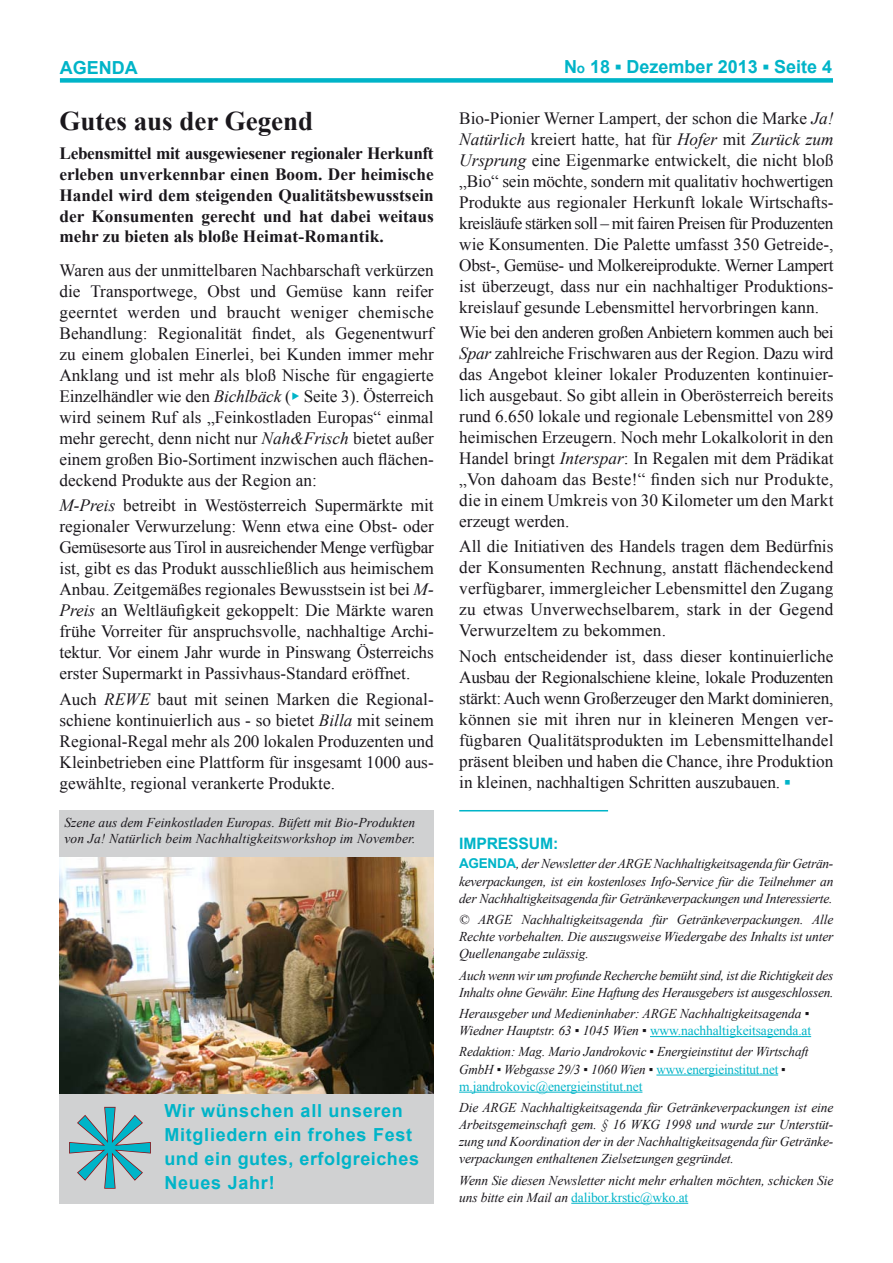
<style>
.page{position:relative;width:893px;height:1263px;background:#fff}
.page>*{position:absolute;margin:0;border:0;box-sizing:border-box;transform-origin:0 0}
.t1{font:145.5px "Minion Pro";color:#00b4c8}
.t2{font:700 27px "Times New Roman";color:#1a171c}
.t3{font:700 18px "Arial";letter-spacing:.04em;color:#00b4c8}
.t4{font:700 18px "Arial";color:#00b4c8}
.t5{font:17.25px/21px "Times New Roman";color:#1a171c;text-align:justify}
.t6{font:700 17.25px/20.7px "Times New Roman";color:#1a171c;text-align:justify}
.t7{font:700 15.75px "Arial";letter-spacing:-.01em;color:#00b4c8}
.t8{font:italic 13.5px/17.1px "Times New Roman";letter-spacing:-.01em;color:#1a171c}
.t9{font:italic 13.5px/16.5px "Times New Roman";letter-spacing:.01em;color:#1a171c}
.s1{font-size:13.5px}
.s2{font-family:"Times New Roman"}
.s3{font-style:italic}
.s4{font-family:"Flama";font-size:16.5px;color:#00b4c8}
.s5{font-weight:700;color:#00b4c8}
.s6{font-family:"Arial";font-weight:700;font-style:normal;color:#00b4c8}
.s7{font-style:normal;color:#00b4c8}
</style>
<div class="page">
<div style="left:60px;top:78px;width:773px;height:5px;background:#00b4c8"></div>
<hr style="left:650px;top:1036px;width:161px;height:1px;background:#00b4c8">
<hr style="left:656px;top:1075px;width:122px;height:1px;background:#00b4c8">
<hr style="left:459px;top:1092px;width:183px;height:1px;background:#00b4c8">
<hr style="left:571px;top:1203px;width:117px;height:1px;background:#00b4c8">
<hr style="left:459px;top:810px;width:149px;height:1px;background:#00b4c8">
<div style="left:60px;top:810px;width:374px;height:393px;background:#d0d1d2"></div>
<img style="left:60px;top:857px;width:374px;height:236px">
<svg style="left:69px;top:1106px;width:82px;height:83px"></svg>
<p class="t3" style="left:60px;top:56px;width:79px">AGENDA</p>
<p class="t4" style="left:564px;top:55px;width:270px">N<span class="s1">o</span> 18 <span class="s2">▪</span> Dezember 2013 <span class="s2">▪</span> Seite 4</p>
<p class="t2" style="left:60px;top:103px;width:255px">Gutes aus der Gegend</p>
<p class="t6" style="left:60px;top:143px;width:376px">Lebensmittel mit ausgewiesener regionaler Herkunft erleben unverkennbar einen Boom. Der heimische Handel wird dem steigenden Qualitätsbewusstsein der Konsumenten gerecht und hat dabei weitaus mehr zu bieten als bloße Heimat-Romantik.</p>
<p class="t5" style="left:60px;top:259px;width:376px">Waren aus der unmittelbaren Nachbarschaft verkürzen die Transportwege, Obst und Gemüse kann reifer geerntet werden und braucht weniger chemische Behandlung: Regionalität findet, als Gegenentwurf zu einem globalen Einerlei, bei Kunden immer mehr Anklang und ist mehr als bloß Nische für engagierte Einzelhändler wie den <span class="s3">Bichlbäck</span> (<span class="s4">►</span> Seite 3). Österreich wird seinem Ruf als „Feinkostladen Europas“ einmal mehr gerecht, denn nicht nur <span class="s3">Nah&amp;Frisch</span> bietet außer einem großen Bio-Sortiment inzwischen auch flächen&shy;deckend Produkte aus der Region an:</p>
<p class="t5" style="left:60px;top:495px;width:376px"><span class="s3">M-Preis</span> betreibt in Westösterreich Supermärkte mit regionaler Verwurzelung: Wenn etwa eine Obst- oder Gemüsesorte aus Tirol in ausreichender Menge verfügbar ist, gibt es das Produkt ausschließlich aus heimischem Anbau. Zeitgemäßes regionales Bewusstsein ist bei <span class="s3">M-Preis</span> an Weltläufigkeit gekoppelt: Die Märkte waren frühe Vorreiter für anspruchsvolle, nachhaltige Archi&shy;tektur. Vor einem Jahr wurde in Pinswang Österreichs erster Supermarkt in Passivhaus-Standard eröffnet.</p>
<p class="t5" style="left:60px;top:688px;width:376px">Auch <span class="s3">REWE</span> baut mit seinen Marken die Regional&shy;schiene kontinuierlich aus - so bietet <span class="s3">Billa</span> mit seinem Regional-Regal mehr als 200 lokalen Produzenten und Kleinbetrieben eine Plattform für insgesamt 1000 aus&shy;gewählte, regional verankerte Produkte.</p>
<p class="t9" style="left:64px;top:813px;width:352px">Szene aus dem Feinkostladen Europas. Büfett mit Bio-Produkten von Ja! Natürlich beim Nachhaltigkeitsworkshop im November.</p>
<p class="t1" style="left:63px;top:1043px;width:95px">✳</p>
<p class="t3" style="left:164px;top:1099px;width:240px">Wir wünschen all unseren</p>
<p class="t3" style="left:164px;top:1123px;width:249px">Mitgliedern ein frohes Fest</p>
<p class="t3" style="left:164px;top:1147px;width:256px">und ein gutes, erfolgreiches</p>
<p class="t3" style="left:164px;top:1171px;width:112px">Neues Jahr!</p>
<p class="t5" style="left:459px;top:107px;width:376px">Bio-Pionier Werner Lampert, der schon die Marke <span class="s3">Ja!<br>Natürlich</span> kreiert hatte, hat für <span class="s3">Hofer</span> mit <span class="s3">Zurück zum Ursprung</span> eine Eigenmarke entwickelt, die nicht bloß „Bio“ sein möchte, sondern mit qualitativ hochwertigen Produkte aus regionaler Herkunft lokale Wirtschafts&shy;kreisläufe stärken soll – mit fairen Preisen für Produzenten wie Konsumenten. Die Palette umfasst 350 Getreide-, Obst-, Gemüse- und Molkereiprodukte. Werner Lampert ist überzeugt, dass nur ein nachhaltiger Produktions&shy;kreislauf gesunde Lebensmittel hervorbringen kann.</p>
<p class="t5" style="left:459px;top:322px;width:376px">Wie bei den anderen großen Anbietern kommen auch bei <span class="s3">Spar</span> zahlreiche Frischwaren aus der Region. Dazu wird das Angebot kleiner lokaler Produzenten kontinuier&shy;lich ausgebaut. So gibt allein in Oberösterreich bereits rund 6.650 lokale und regionale Lebensmittel von 289 heimischen Erzeugern. Noch mehr Lokalkolorit in den Handel bringt <span class="s3">Interspar</span>: In Regalen mit dem Prädikat „Von dahoam das Beste!“ finden sich nur Produkte, die in einem Umkreis von 30 Kilometer um den Markt erzeugt werden.</p>
<p class="t5" style="left:459px;top:536px;width:376px">All die Initiativen des Handels tragen dem Bedürfnis der Konsumenten Rechnung, anstatt flächendeckend verfügbarer, immergleicher Lebensmittel den Zugang zu etwas Unverwechselbarem, stark in der Gegend Verwurzeltem zu bekommen.</p>
<p class="t5" style="left:459px;top:645px;width:376px">Noch entscheidender ist, dass dieser kontinuierliche Ausbau der Regionalschiene kleine, lokale Produzenten stärkt: Auch wenn Großerzeuger den Markt dominieren, können sie mit ihren nur in kleineren Mengen ver&shy;fügbaren Qualitätsprodukten im Lebensmittelhandel präsent bleiben und haben die Chance, ihre Produktion in kleinen, nachhaltigen Schritten auszubauen. <span class="s5">▪</span></p>
<p class="t7" style="left:459px;top:833px;width:101px">IMPRESSUM:</p>
<p class="t8" style="left:459px;top:855px;width:376px;text-align:justify"><span class="s6">AGENDA</span>, der Newsletter der ARGE Nachhaltigkeitsagenda für Geträn&shy;keverpackungen, ist ein kostenloses Info-Service für die Teilnehmer an der Nachhaltigkeitsagenda für Getränkeverpackungen und Interessierte.</p>
<p class="t8" style="left:459px;top:911px;width:376px;text-align:justify">© ARGE Nachhaltigkeitsagenda für Getränkeverpackungen. Alle Rechte vorbehalten. Die auszugsweise Wiedergabe des Inhalts ist unter Quellenangabe zulässig.</p>
<p class="t8" style="left:459px;top:966px;width:376px">Auch wenn wir um profunde Recherche bemüht sind, ist die Richtigkeit des<br>Inhalts ohne Gewähr. Eine Haftung des Herausgebers ist ausgeschlossen.</p>
<p class="t8" style="left:459px;top:1005px;width:354px">Herausgeber und Medieninhaber: ARGE Nachhaltigkeitsagenda ▪<br>Wiedner Hauptstr. 63 ▪ 1045 Wien ▪ <span class="s7">www.nachhaltigkeitsagenda.at</span></p>
<p class="t8" style="left:459px;top:1043px;width:351px">Redaktion: Mag. Mario Jandrokovic ▪ Energieinstitut der Wirtschaft<br>GmbH ▪ Webgasse 29/3 ▪ 1060 Wien ▪ <span class="s7">www.energieinstitut.net</span> ▪ <span class="s7">m.jandrokovic@energieinstitut.net</span></p>
<p class="t8" style="left:459px;top:1099px;width:376px;text-align:justify">Die ARGE Nachhaltigkeitsagenda für Getränkeverpackungen ist eine Arbeitsgemeinschaft gem. § 16 WKG 1998 und wurde zur Unterstüt&shy;zung und Koordination der in der Nachhaltigkeitsagenda für Getränke&shy;verpackungen enthaltenen Zielsetzungen gegründet.</p>
<p class="t8" style="left:459px;top:1171px;width:376px">Wenn Sie diesen Newsletter nicht mehr erhalten möchten, schicken Sie uns bitte ein Mail an <span class="s7">dalibor.krstic@wko.at</span></p>
</div>
